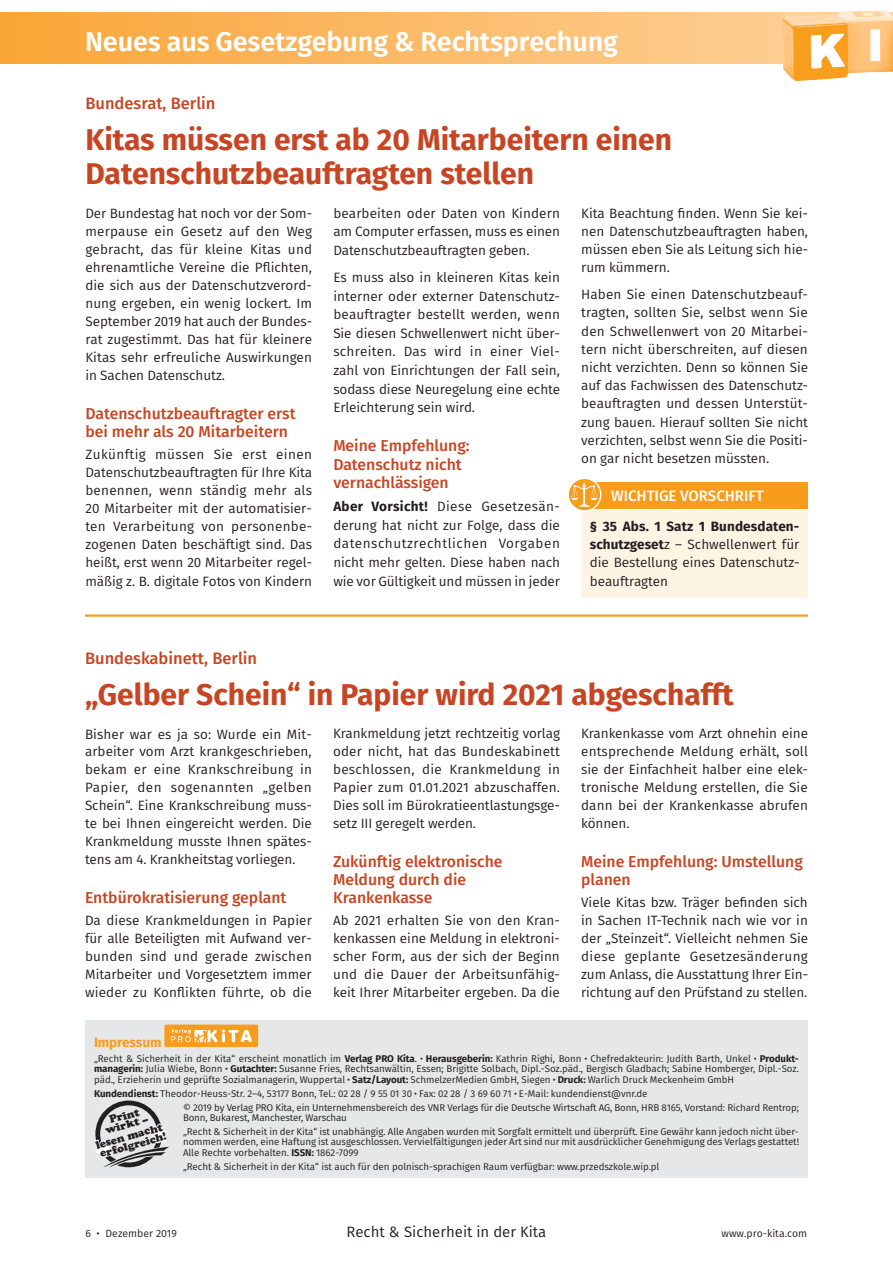
<style>
.page{position:relative;width:893px;height:1263px;background:#fff}
.page>*{position:absolute;margin:0;border:0;box-sizing:border-box;transform-origin:0 0}
.t1{font:700 30px/34.5px "Fira Sans";color:#c74522}
.t2{font:600 27px "Fira Sans";letter-spacing:-.005em;color:#fff}
.t3{font:500 16.5px "Fira Sans";color:#c74522}
.t4{font:500 15.75px/18px "Fira Sans";color:#c74522}
.t5{font:15px "Fira Sans";color:#231f20}
.t6{font:500 15px "Fira Sans";color:#fff}
.t7{font:13.5px/18px "Fira Sans";letter-spacing:-.005em;color:#231f20;text-align:justify}
.t8{font:700 13.5px "Fira Sans";letter-spacing:-.005em;color:#f89c1c}
.t9{font:10.8px/8.7px "Cooper Black Std";color:#231f20;text-align:center}
.t10{font:10.5px "Fira Sans";color:#231f20}
.t11{font:9.75px/10.5px "Fira Sans";letter-spacing:-.005em;color:#231f20}
.s1{font-weight:700}
</style>
<div class="page">
<svg style="left:0;top:13px;width:782px;height:51px;background:#fbb964"></svg>
<img style="left:782px;top:12px;width:66px;height:69px">
<img style="left:795px;top:10px;width:98px;height:65px">
<div style="left:581px;top:483px;width:227px;height:26px;background:#f89c1c"></div>
<div style="left:581px;top:510px;width:227px;height:88px;background:#fef4e4"></div>
<svg style="left:568px;top:478px;width:33px;height:33px"></svg>
<svg style="left:571px;top:483px;width:26px;height:24px"></svg>
<div style="left:567px;top:478px;width:34px;height:34px;border:1px solid #fff;border-radius:50%"></div>
<hr style="left:85px;top:614px;width:723px;height:3px;background:#f89c1c">
<div style="left:85px;top:1020px;width:723px;height:158px;background:#e6e7e9"></div>
<div style="left:164px;top:1024px;width:94px;height:23px;background:#f89c1c;border-radius:2px"></div>
<svg style="left:171px;top:1029px;width:81px;height:13px"></svg>
<svg style="left:95px;top:1100px;width:74px;height:67px"></svg>
<div style="left:152px;top:1129px;width:14px;height:9px;background:#fff;border-radius:50%"></div>
<div style="left:152px;top:1129px;width:14px;height:10px;border:1px solid #fff;border-radius:50%"></div>
<div style="left:96px;top:1145px;width:14px;height:9px;background:#fff;border-radius:50%"></div>
<div style="left:95px;top:1144px;width:15px;height:10px;border:1px solid #fff;border-radius:50%"></div>
<h2 class="t2" style="left:85px;top:19px;width:534px">Neues aus Gesetzgebung &amp; Rechtsprechung</h2>
<p class="t3" style="left:85px;top:90px;width:132px">Bundesrat, Berlin</p>
<h1 class="t1" style="left:85px;top:120px;width:588px">Kitas müssen erst ab 20 Mitarbeitern einen<br>Datenschutzbeauftragten stellen</h1>
<p class="t7" style="left:85px;top:204px;width:228px">Der Bundestag hat noch vor der Som&shy;merpause ein Gesetz auf den Weg gebracht, das für kleine Kitas und ehrenamtliche Vereine die Pflichten, die sich aus der Datenschutzverord&shy;nung ergeben, ein wenig lockert. Im September 2019 hat auch der Bundes&shy;rat zugestimmt. Das hat für kleinere Kitas sehr erfreuliche Auswirkungen in Sachen Datenschutz.</p>
<p class="t4" style="left:85px;top:403px;width:212px">Datenschutzbeauftragter erst bei mehr als 20 Mitarbeitern</p>
<p class="t7" style="left:85px;top:445px;width:228px">Zukünftig müssen Sie erst einen Datenschutzbeauftragten für Ihre Kita benennen, wenn ständig mehr als 20 Mitarbeiter mit der automatisier&shy;ten Verarbeitung von personenbe&shy;zogenen Daten beschäftigt sind. Das heißt, erst wenn 20 Mitarbeiter regel&shy;mäßig z. B. digitale Fotos von Kindern</p>
<p class="t7" style="left:333px;top:203px;width:228px;line-height:18.6px">bearbeiten oder Daten von Kindern am Computer erfassen, muss es einen Datenschutzbeauftragten geben.</p>
<p class="t7" style="left:333px;top:268px;width:228px;line-height:18.6px">Es muss also in kleineren Kitas kein interner oder externer Datenschutz&shy;beauftragter bestellt werden, wenn Sie diesen Schwellenwert nicht über&shy;schreiten. Das wird in einer Viel&shy;zahl von Einrichtungen der Fall sein, sodass diese Neuregelung eine echte Erleichterung sein wird.</p>
<p class="t4" style="left:333px;top:436px;width:138px;line-height:18.6px">Meine Empfehlung:<br>Datenschutz nicht vernachlässigen</p>
<p class="t7" style="left:333px;top:497px;width:228px;line-height:18.6px"><span class="s1">Aber Vorsicht!</span> Diese Gesetzesän&shy;derung hat nicht zur Folge, dass die datenschutzrechtlichen Vorgaben nicht mehr gelten. Diese haben nach wie vor Gültigkeit und müssen in jeder</p>
<p class="t7" style="left:581px;top:204px;width:228px">Kita Beachtung finden. Wenn Sie kei&shy;nen Datenschutzbeauftragten haben, müssen eben Sie als Leitung sich hie&shy;rum kümmern.</p>
<p class="t7" style="left:581px;top:285px;width:228px">Haben Sie einen Datenschutzbeauf&shy;tragten, sollten Sie, selbst wenn Sie den Schwellenwert von 20 Mitarbei&shy;tern nicht überschreiten, auf diesen nicht verzichten. Denn so können Sie auf das Fachwissen des Datenschutz&shy;beauftragten und dessen Unterstüt&shy;zung bauen. Hierauf sollten Sie nicht verzichten, selbst wenn Sie die Positi&shy;on gar nicht besetzen müssten.</p>
<p class="t6" style="left:611px;top:484px;width:154px">WICHTIGE VORSCHRIFT</p>
<p class="t7" style="left:590px;top:517px;width:211px"><span class="s1">§ 35 Abs. 1 Satz 1 Bundesdaten&shy;schutzgeset</span>z – Schwellenwert für die Bestellung eines Datenschutz&shy;beauftragten</p>
<p class="t3" style="left:85px;top:645px;width:174px">Bundeskabinett, Berlin</p>
<h1 class="t1" style="left:85px;top:675px;width:650px">„Gelber Schein“ in Papier wird 2021 abgeschafft</h1>
<p class="t7" style="left:85px;top:724px;width:228px">Bisher war es ja so: Wurde ein Mit&shy;arbeiter vom Arzt krankgeschrieben, bekam er eine Krankschreibung in Papier, den sogenannten „gelben Schein“. Eine Krankschreibung muss&shy;te bei Ihnen eingereicht werden. Die Krankmeldung musste Ihnen spätes&shy;tens am 4. Krankheitstag vorliegen.</p>
<p class="t4" style="left:85px;top:888px;width:203px">Entbürokratisierung geplant</p>
<p class="t7" style="left:85px;top:911px;width:228px">Da diese Krankmeldungen in Papier für alle Beteiligten mit Aufwand ver&shy;bunden sind und gerade zwischen Mitarbeiter und Vorgesetztem immer wieder zu Konflikten führte, ob die</p>
<p class="t7" style="left:333px;top:724px;width:228px">Krankmeldung jetzt rechtzeitig vorlag oder nicht, hat das Bundeskabinett beschlossen, die Krankmeldung in Papier zum 01.01.2021 abzuschaffen.<br>Dies soll im Bürokratieentlastungsge&shy;setz III geregelt werden.</p>
<p class="t4" style="left:333px;top:852px;width:171px">Zukünftig elektronische<br>Meldung durch die<br>Krankenkasse</p>
<p class="t7" style="left:333px;top:911px;width:228px">Ab 2021 erhalten Sie von den Kran&shy;kenkassen eine Meldung in elektroni&shy;scher Form, aus der sich der Beginn und die Dauer der Arbeitsunfähig&shy;keit Ihrer Mitarbeiter ergeben. Da die</p>
<p class="t7" style="left:581px;top:724px;width:228px">Krankenkasse vom Arzt ohnehin eine entsprechende Meldung erhält, soll sie der Einfachheit halber eine elek&shy;tronische Meldung erstellen, die Sie dann bei der Krankenkasse abrufen können.</p>
<p class="t4" style="left:581px;top:852px;width:223px">Meine Empfehlung: Umstellung planen</p>
<p class="t7" style="left:581px;top:893px;width:228px">Viele Kitas bzw. Träger befinden sich in Sachen IT-Technik nach wie vor in der „Steinzeit“. Vielleicht nehmen Sie diese geplante Gesetzesänderung zum Anlass, die Ausstattung Ihrer Ein&shy;richtung auf den Prüfstand zu stellen.</p>
<p class="t8" style="left:94px;top:1031px;width:69px">Impressum</p>
<p class="t11" style="left:94px;top:1053px;width:706px">„Recht &amp; Sicherheit in der Kita“ erscheint monatlich im <span class="s1">Verlag PRO Kita</span>. • <span class="s1">Herausgeberin:</span> Kathrin Righi, Bonn • Chefredakteurin: Judith Barth, Unkel • <span class="s1">Produkt&shy;managerin:</span> Julia Wiebe, Bonn • <span class="s1">Gutachter:</span> Susanne Fries, Rechtsanwältin, Essen; Brigitte Solbach, Dipl.-Soz.päd., Bergisch Gladbach; Sabine Homberger, Dipl.-Soz. päd., Erzieherin und geprüfte Sozialmanagerin, Wuppertal • <span class="s1">Satz/Layout:</span> SchmelzerMedien GmbH, Siegen • <span class="s1">Druck:</span> Warlich Druck Meckenheim GmbH</p>
<p class="t11" style="left:183px;top:1086px;width:617px;line-height:14px;text-indent:-89px"><span class="s1">Kundendienst:</span> Theodor-Heuss-Str. 2–4, 53177 Bonn, Tel.: 02 28 / 9 55 01 30 • Fax: 02 28 / 3 69 60 71 • E-Mail: kundendienst@vnr.de<br>© 2019 by Verlag PRO Kita, ein Unternehmensbereich des VNR Verlags für die Deutsche Wirtschaft AG, Bonn, HRB 8165, Vorstand: Richard Rentrop;</p>
<p class="t11" style="left:183px;top:1110px;width:617px;line-height:14px">Bonn, Bukarest, Manchester, Warschau<br>„Recht &amp; Sicherheit in der Kita“ ist unabhängig. Alle Angaben wurden mit Sorgfalt ermittelt und überprüft. Eine Gewähr kann jedoch nicht über-</p>
<p class="t11" style="left:183px;top:1136px;width:617px">nommen werden, eine Haftung ist ausgeschlossen. Vervielfältigungen jeder Art sind nur mit ausdrücklicher Genehmigung des Verlags gestattet!<br>Alle Rechte vorbehalten. <span class="s1">ISSN:</span> 1862-7099</p>
<p class="t11" style="left:183px;top:1161px;width:478px">„Recht &amp; Sicherheit in der Kita“ ist auch für den polnisch-sprachigen Raum verfügbar: www.przedszkole.wip.pl</p>
<p class="t9" style="left:102px;top:1117px;width:45px;rotate:-15deg">Print wirkt –</p>
<p class="t9" style="left:95px;top:1140px;width:72px;line-height:9.4px;text-align:left;rotate:-15deg">lesen macht erfolgreich!</p>
<p class="t10" style="left:85px;top:1225px;width:93px">6 • Dezember 2019</p>
<p class="t5" style="left:347px;top:1220px;width:201px">Recht &amp; Sicherheit in der Kita</p>
<p class="t10" style="left:722px;top:1225px;width:87px">www.pro-kita.com</p>
</div>
